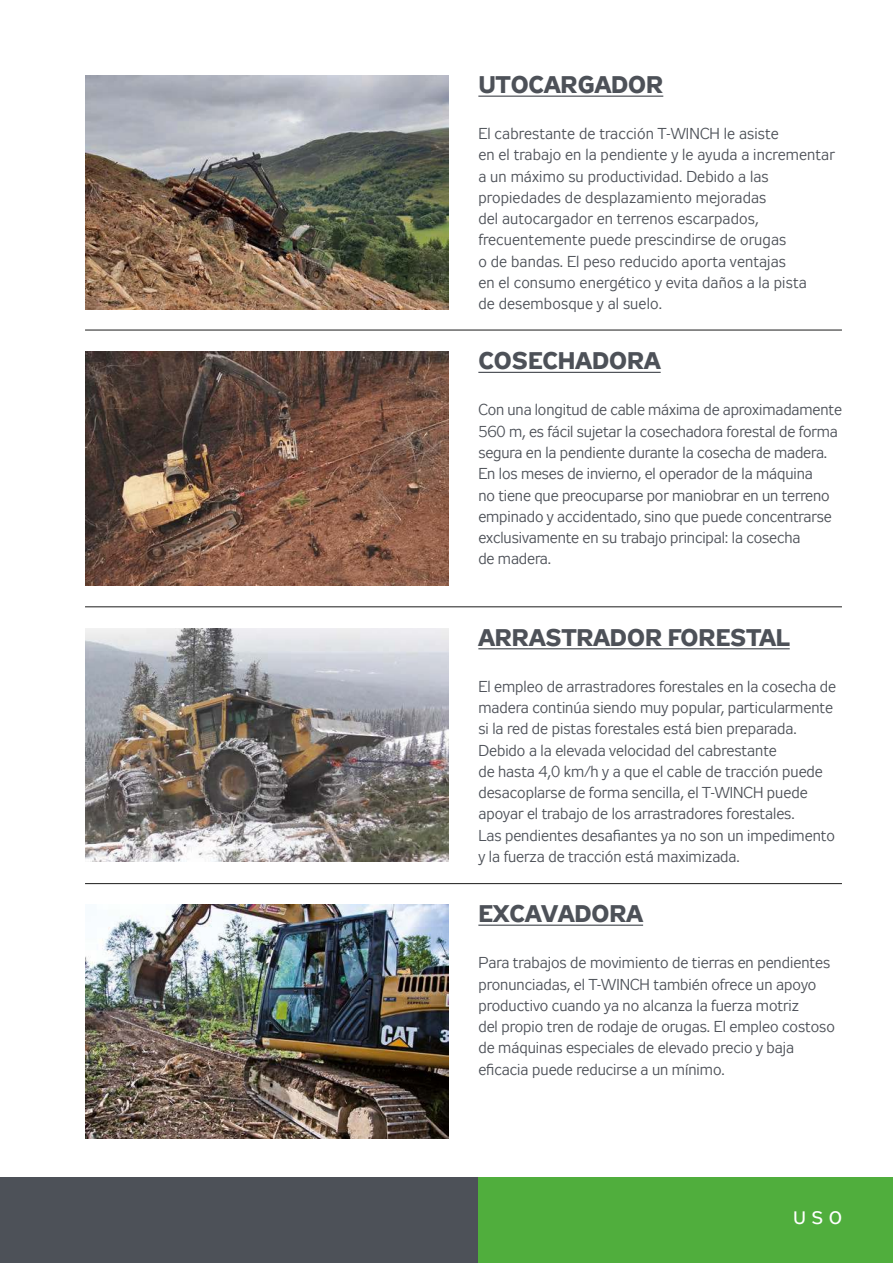
<style>
.page{position:relative;width:893px;height:1263px;background:#fff}
.page>*{position:absolute;margin:0;border:0;box-sizing:border-box;transform-origin:0 0}
.t1{font:700 24px "Zeppelin 32";color:#4d5158}
.t2{font:18px "Zeppelin 32";color:#fff}
.t3{font:15.75px/21.3px "Zeppelin 31";color:#4d5158}
</style>
<div class="page">
<div style="left:0;top:1178px;width:478px;height:85px;background:#4d5158"></div>
<div style="left:478px;top:1178px;width:415px;height:85px;background:#50ae3d"></div>
<img style="left:85px;top:75px;width:364px;height:234px">
<img style="left:85px;top:352px;width:364px;height:233px">
<img style="left:85px;top:904px;width:364px;height:234px">
<img style="left:85px;top:628px;width:364px;height:234px">
<hr style="left:478px;top:96px;width:185px;height:1px;background:#4d5158">
<hr style="left:478px;top:648px;width:312px;height:1px;background:#4d5158">
<hr style="left:478px;top:372px;width:183px;height:1px;background:#4d5158">
<hr style="left:478px;top:924px;width:165px;height:2px;background:#4d5158">
<hr style="left:85px;top:606px;width:757px;height:1px;background:#1c1c1b">
<hr style="left:85px;top:330px;width:757px;height:1px;background:#1c1c1b">
<hr style="left:85px;top:883px;width:757px;height:1px;background:#1c1c1b">
<h1 class="t1" style="left:478px;top:71px;width:186px">UTOCARGADOR</h1>
<p class="t3" style="left:478px;top:124px;width:358px">El cabrestante de tracción T-WINCH le asiste<br>en el trabajo en la pendiente y le ayuda a incrementar a un máximo su productividad. Debido a las propiedades de desplazamiento mejoradas<br>del autocargador en terrenos escarpados, frecuentemente puede prescindirse de orugas<br>o de bandas. El peso reducido aporta ventajas<br>en el consumo energético y evita daños a la pista<br>de desembosque y al suelo.</p>
<h1 class="t1" style="left:478px;top:347px;width:184px">COSECHADORA</h1>
<p class="t3" style="left:478px;top:401px;width:365px">Con una longitud de cable máxima de aproximadamente 560 m, es fácil sujetar la cosechadora forestal de forma segura en la pendiente durante la cosecha de madera.<br>En los meses de invierno, el operador de la máquina<br>no tiene que preocuparse por maniobrar en un terreno empinado y accidentado, sino que puede concentrarse exclusivamente en su trabajo principal: la cosecha<br>de madera.</p>
<h1 class="t1" style="left:478px;top:623px;width:313px">ARRASTRADOR FORESTAL</h1>
<p class="t3" style="left:478px;top:677px;width:359px">El empleo de arrastradores forestales en la cosecha de madera continúa siendo muy popular, particularmente si la red de pistas forestales está bien preparada.<br>Debido a la elevada velocidad del cabrestante<br>de hasta 4,0 km/h y a que el cable de tracción puede desacoplarse de forma sencilla, el T-WINCH puede apoyar el trabajo de los arrastradores forestales.<br>Las pendientes desafiantes ya no son un impedimento y la fuerza de tracción está maximizada.</p>
<h1 class="t1" style="left:478px;top:900px;width:166px">EXCAVADORA</h1>
<p class="t3" style="left:478px;top:953px;width:358px">Para trabajos de movimiento de tierras en pendientes pronunciadas, el T-WINCH también ofrece un apoyo productivo cuando ya no alcanza la fuerza motriz<br>del propio tren de rodaje de orugas. El empleo costoso de máquinas especiales de elevado precio y baja eficacia puede reducirse a un mínimo.</p>
<p class="t2" style="left:793px;top:1207px;width:50px">USO</p>
</div>
